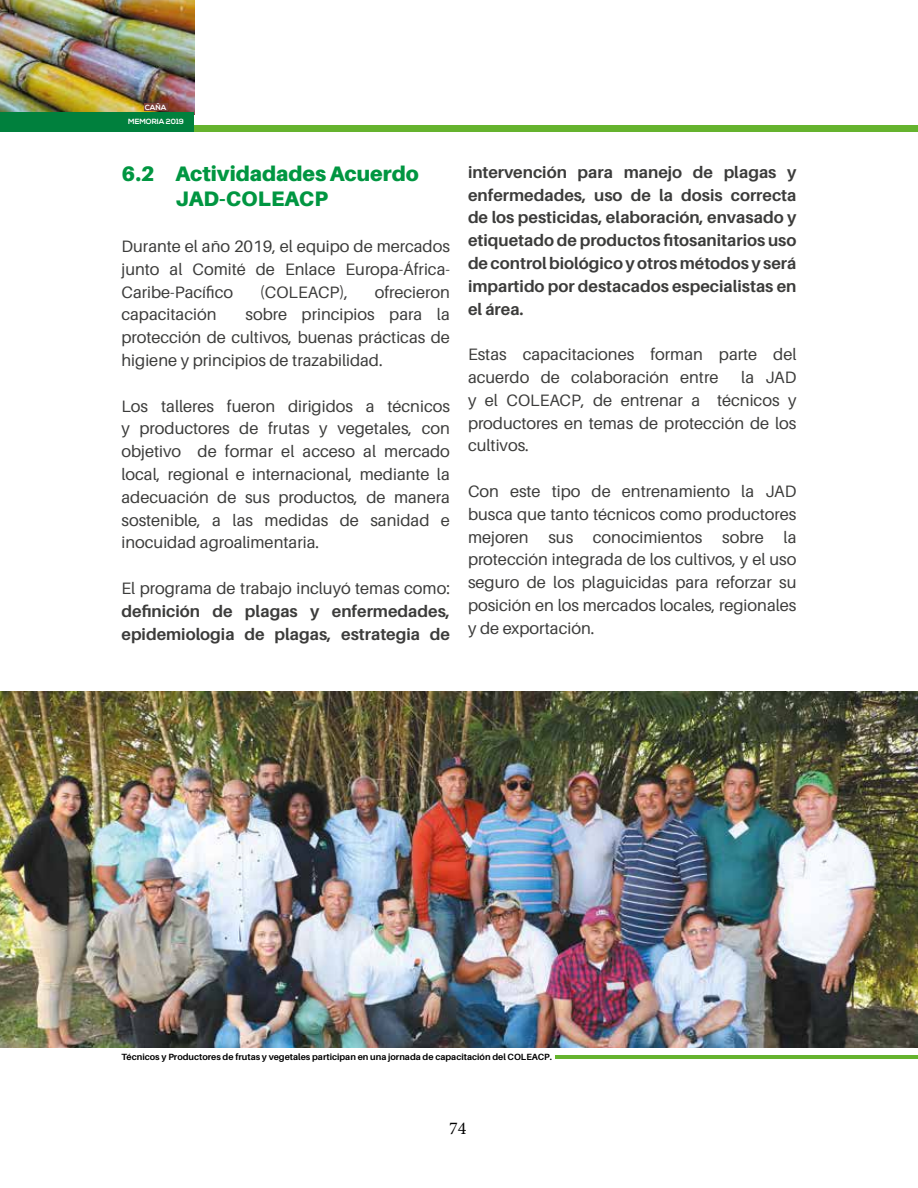
<style>
.page{position:relative;width:918px;height:1188px;background:#fff}
.page>*{position:absolute;margin:0;border:0;box-sizing:border-box;transform-origin:0 0}
.t1{font:900 21px/25.2px "Aileron";color:#009641}
.t2{font:18px "Minion Pro";color:#000}
.t3{font:16.5px/22.8px "Aileron";color:#3c3c3b;text-align:justify}
.t4{font:700 16.5px/22.8px "Aileron";color:#3c3c3b}
.t5{font:700 9px "Aileron";color:#000}
.t6{font:700 7.5px "Nexa";color:#fff}
</style>
<div class="page">
<img style="left:0;top:0;width:194px;height:112px">
<div style="left:144px;top:103px;width:24px;height:8px;background:#7a3f39"></div>
<div style="left:0;top:112px;width:188px;height:20px;background:#00803d"></div>
<div style="left:188px;top:112px;width:6px;height:20px;background:#00803d"></div>
<div style="left:194px;top:125px;width:724px;height:7px;background:#65b32e"></div>
<img style="left:0;top:692px;width:918px;height:355px">
<hr style="left:556px;top:1055px;width:362px;height:4px;background:#65b32e">
<p class="t6" style="left:145px;top:103px;width:23px">CAÑA</p>
<p class="t6" style="left:128px;top:117px;width:57px">MEMORIA 2019</p>
<p class="t1" style="left:175px;top:161px;width:245px;text-indent:-54px">6.2 Actividadades Acuerdo<br>JAD-COLEACP</p>
<p class="t3" style="left:122px;top:235px;width:330px">Durante el año 2019, el equipo de mercados junto al Comité de Enlace Europa-África-Caribe-Pacífico</p>
<p class="t3" style="left:260px;top:281px;width:90px">(COLEACP),</p>
<p class="t3" style="left:375px;top:281px;width:77px">ofrecieron</p>
<p class="t3" style="left:122px;top:303px;width:330px;text-indent:124px">sobre principios para la protección de cultivos, buenas prácticas de higiene y principios de trazabilidad.</p>
<p class="t3" style="left:122px;top:395px;width:330px">Los talleres fueron dirigidos a técnicos y productores de frutas y vegetales, con objetivo de formar el acceso al mercado local, regional e internacional, mediante la adecuación de sus productos, de manera sostenible, a las medidas de sanidad e inocuidad agroalimentaria.</p>
<p class="t3" style="left:122px;top:577px;width:330px">El programa de trabajo incluyó temas como:</p>
<p class="t4" style="left:122px;top:600px;width:330px">definición de plagas y enfermedades, epidemiologia de plagas, estrategia de</p>
<p class="t3" style="left:122px;top:303px;width:97px">capacitación</p>
<p class="t4" style="left:468px;top:161px;width:330px;text-align:justify">intervención para manejo de plagas y enfermedades, uso de la dosis correcta de los pesticidas, elaboración, envasado y etiquetado de productos fitosanitarios uso de control biológico y otros métodos y será impartido por destacados especialistas en el área.</p>
<p class="t3" style="left:468px;top:343px;width:330px">Estas capacitaciones forman parte del acuerdo de colaboración entre</p>
<p class="t3" style="left:468px;top:366px;width:330px;text-indent:273px">la JAD y el COLEACP, de entrenar a técnicos y productores en temas de protección de los cultivos.</p>
<p class="t3" style="left:468px;top:480px;width:330px">Con este tipo de entrenamiento la JAD busca que tanto técnicos como productores mejoren sus conocimientos sobre la protección integrada de los cultivos, y el uso seguro de los plaguicidas para reforzar su posición en los mercados locales, regionales y de exportación.</p>
<p class="t5" style="left:122px;top:1052px;width:432px">Técnicos y Productores de frutas y vegetales participan en una jornada de capacitación del COLEACP.</p>
<p class="t2" style="left:449px;top:1117px;width:19px">74</p>
</div>
